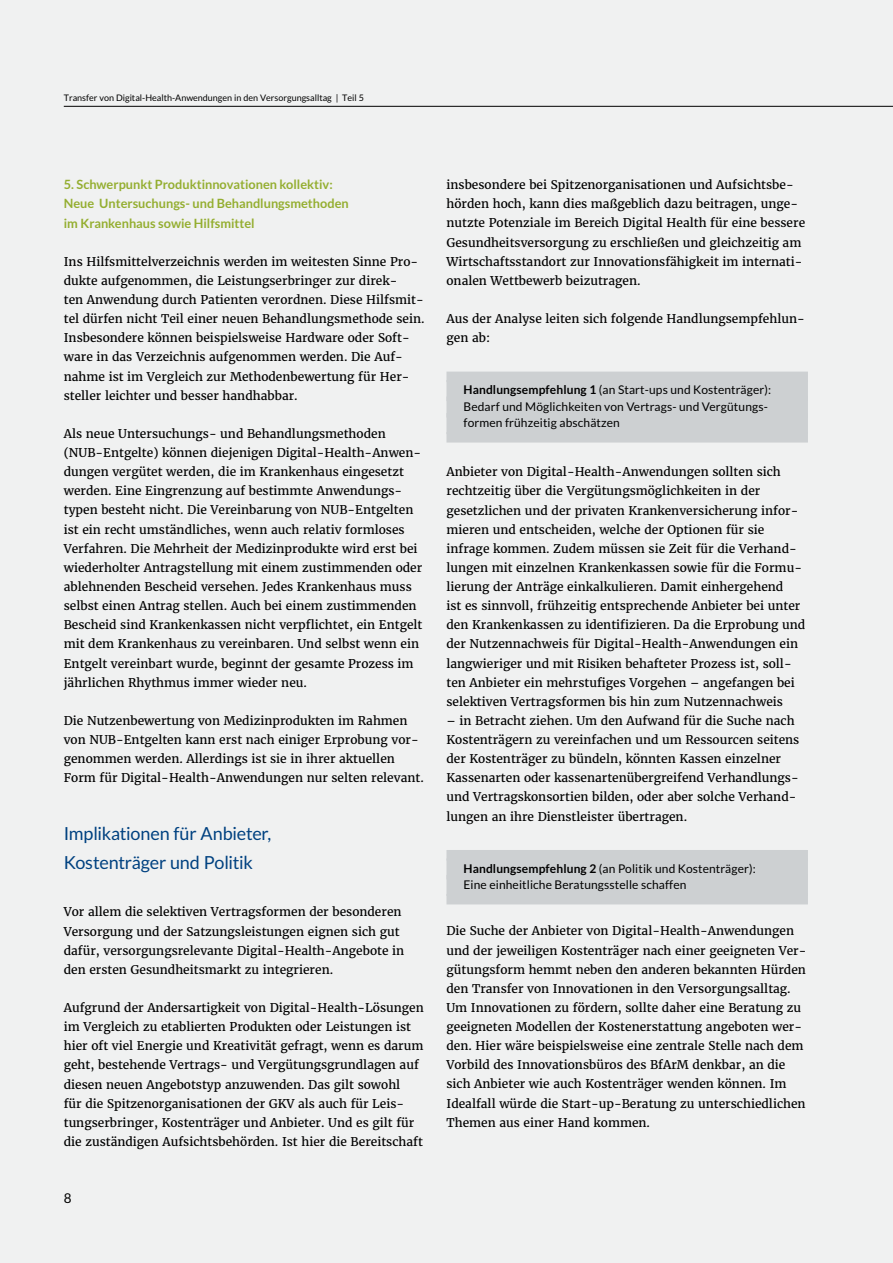
<style>
.page{position:relative;width:893px;height:1263px;background:#f0f1f1}
.page>*{position:absolute;margin:0;border:0;box-sizing:border-box;transform-origin:0 0}
.t1{font:18px/28.7px "Lato";letter-spacing:-.015em;color:#004180}
.t2{font:13.5px "Lato";color:#000}
.t3{font:700 12.75px/19.2px "Lato";color:#94ae30}
.t4{font:12px/19.2px "Merriweather";color:#000}
.t5{font:12px/16.5px "Lato";letter-spacing:.01em;color:#000}
.t6{font:9px "Lato";color:#000}
.s1{font-weight:700}
</style>
<div class="page">
<hr style="left:64px;top:106px;width:829px;height:1px;background:#000">
<div style="left:446px;top:372px;width:362px;height:10px;background:#cdd0d2"></div>
<div style="left:446px;top:380px;width:362px;height:21px;background:#cdd0d2"></div>
<div style="left:446px;top:396px;width:362px;height:21px;background:#cdd0d2"></div>
<div style="left:446px;top:413px;width:362px;height:21px;background:#cdd0d2"></div>
<div style="left:446px;top:432px;width:362px;height:11px;background:#cdd0d2"></div>
<div style="left:446px;top:850px;width:362px;height:10px;background:#cdd0d2"></div>
<div style="left:446px;top:858px;width:362px;height:21px;background:#cdd0d2"></div>
<div style="left:446px;top:875px;width:362px;height:21px;background:#cdd0d2"></div>
<div style="left:446px;top:894px;width:362px;height:10px;background:#cdd0d2"></div>
<p class="t6" style="left:64px;top:93px;width:302px">Transfer von Digital-Health-Anwendungen in den Versorgungsalltag | Teil 5</p>
<p class="t3" style="left:64px;top:175px;width:286px">5. Schwerpunkt Produktinnovationen kollektiv:<br>Neue Untersuchungs- und Behandlungsmethoden im Krankenhaus sowie Hilfsmittel</p>
<p class="t4" style="left:64px;top:252px;width:362px">Ins Hilfsmittelverzeichnis werden im weitesten Sinne Pro&shy;dukte aufgenommen, die Leistungserbringer zur direk-<br>ten Anwendung durch Patienten verordnen. Diese Hilfsmit&shy;tel dürfen nicht Teil einer neuen Behandlungsmethode sein.<br>Insbesondere können beispielsweise Hardware oder Soft&shy;ware in das Verzeichnis aufgenommen werden. Die Auf&shy;nahme ist im Vergleich zur Methodenbewertung für Her&shy;steller leichter und besser handhabbar.</p>
<p class="t4" style="left:64px;top:424px;width:360px">Als neue Untersuchungs- und Behandlungsmethoden (NUB-Entgelte) können diejenigen Digital-Health-Anwen&shy;dungen vergütet werden, die im Krankenhaus eingesetzt werden. Eine Eingrenzung auf bestimmte Anwendungs&shy;typen besteht nicht. Die Vereinbarung von NUB-Entgelten ist ein recht umständliches, wenn auch relativ formloses Verfahren. Die Mehrheit der Medizinprodukte wird erst bei wiederholter Antragstellung mit einem zustimmenden oder ablehnenden Bescheid versehen. Jedes Krankenhaus muss selbst einen Antrag stellen. Auch bei einem zustimmenden Bescheid sind Krankenkassen nicht verpflichtet, ein Entgelt mit dem Krankenhaus zu vereinbaren. Und selbst wenn ein Entgelt vereinbart wurde, beginnt der gesamte Prozess im jährlichen Rhythmus immer wieder neu.</p>
<p class="t4" style="left:64px;top:711px;width:362px">Die Nutzenbewertung von Medizinprodukten im Rahmen von NUB-Entgelten kann erst nach einiger Erprobung vor&shy;genommen werden. Allerdings ist sie in ihrer aktuellen Form für Digital-Health-Anwendungen nur selten relevant.</p>
<h1 class="t1" style="left:64px;top:819px;width:209px">Implikationen für Anbieter,<br>Kostenträger und Politik</h1>
<p class="t4" style="left:64px;top:902px;width:342px">Vor allem die selektiven Vertragsformen der besonderen Versorgung und der Satzungsleistungen eignen sich gut dafür, versorgungsrelevante Digital-Health-Angebote in den ersten Gesundheitsmarkt zu integrieren.</p>
<p class="t4" style="left:64px;top:998px;width:361px">Aufgrund der Andersartigkeit von Digital-Health-Lösungen im Vergleich zu etablierten Produkten oder Leistungen ist hier oft viel Energie und Kreativität gefragt, wenn es darum geht, bestehende Vertrags- und Vergütungsgrundlagen auf diesen neuen Angebotstyp anzuwenden. Das gilt sowohl<br>für die Spitzenorganisationen der GKV als auch für Leis&shy;tungserbringer, Kostenträger und Anbieter. Und es gilt für die zuständigen Aufsichtsbehörden. Ist hier die Bereitschaft</p>
<p class="t2" style="left:64px;top:1191px;width:9px">8</p>
<p class="t4" style="left:446px;top:175px;width:360px">insbesondere bei Spitzenorganisationen und Aufsichtsbe&shy;hörden hoch, kann dies maßgeblich dazu beitragen, unge&shy;nutzte Potenziale im Bereich Digital Health für eine bessere Gesundheitsversorgung zu erschließen und gleichzeitig am Wirtschaftsstandort zur Innovationsfähigkeit im internati&shy;onalen Wettbewerb beizutragen.</p>
<p class="t4" style="left:446px;top:309px;width:360px">Aus der Analyse leiten sich folgende Handlungsempfehlun&shy;gen ab:</p>
<p class="t5" style="left:463px;top:382px;width:309px"><span class="s1">Handlungsempfehlung 1</span> (an Start-ups und Kostenträger):<br>Bedarf und Möglichkeiten von Vertrags- und Vergütungs&shy;formen frühzeitig abschätzen</p>
<p class="t4" style="left:446px;top:462px;width:360px">Anbieter von Digital-Health-Anwendungen sollten sich rechtzeitig über die Vergütungsmöglichkeiten in der gesetzlichen und der privaten Krankenversicherung infor&shy;mieren und entscheiden, welche der Optionen für sie infrage kommen. Zudem müssen sie Zeit für die Verhand&shy;lungen mit einzelnen Krankenkassen sowie für die Formu&shy;lierung der Anträge einkalkulieren. Damit einhergehend<br>ist es sinnvoll, frühzeitig entsprechende Anbieter bei unter den Krankenkassen zu identifizieren. Da die Erprobung und der Nutzennachweis für Digital-Health-Anwendungen ein langwieriger und mit Risiken behafteter Prozess ist, soll&shy;ten Anbieter ein mehrstufiges Vorgehen – angefangen bei selektiven Vertragsformen bis hin zum Nutzennachweis</p>
<p class="t4" style="left:446px;top:711px;width:354px">– in Betracht ziehen. Um den Aufwand für die Suche nach Kostenträgern zu vereinfachen und um Ressourcen seitens der Kostenträger zu bündeln, könnten Kassen einzelner Kassenarten oder kassenartenübergreifend Verhandlungs&shy;und Vertragskonsortien bilden, oder aber solche Verhand&shy;lungen an ihre Dienstleister übertragen.</p>
<p class="t5" style="left:463px;top:860px;width:294px"><span class="s1">Handlungsempfehlung 2</span> (an Politik und Kostenträger):<br>Eine einheitliche Beratungsstelle schaffen</p>
<p class="t4" style="left:446px;top:921px;width:362px">Die Suche der Anbieter von Digital-Health-Anwendungen und der jeweiligen Kostenträger nach einer geeigneten Ver&shy;gütungsform hemmt neben den anderen bekannten Hürden den Transfer von Innovationen in den Versorgungsalltag.<br>Um Innovationen zu fördern, sollte daher eine Beratung zu geeigneten Modellen der Kostenerstattung angeboten wer&shy;den. Hier wäre beispielsweise eine zentrale Stelle nach dem Vorbild des Innovationsbüros des BfArM denkbar, an die sich Anbieter wie auch Kostenträger wenden können. Im Idealfall würde die Start-up-Beratung zu unterschiedlichen Themen aus einer Hand kommen.</p>
</div>
